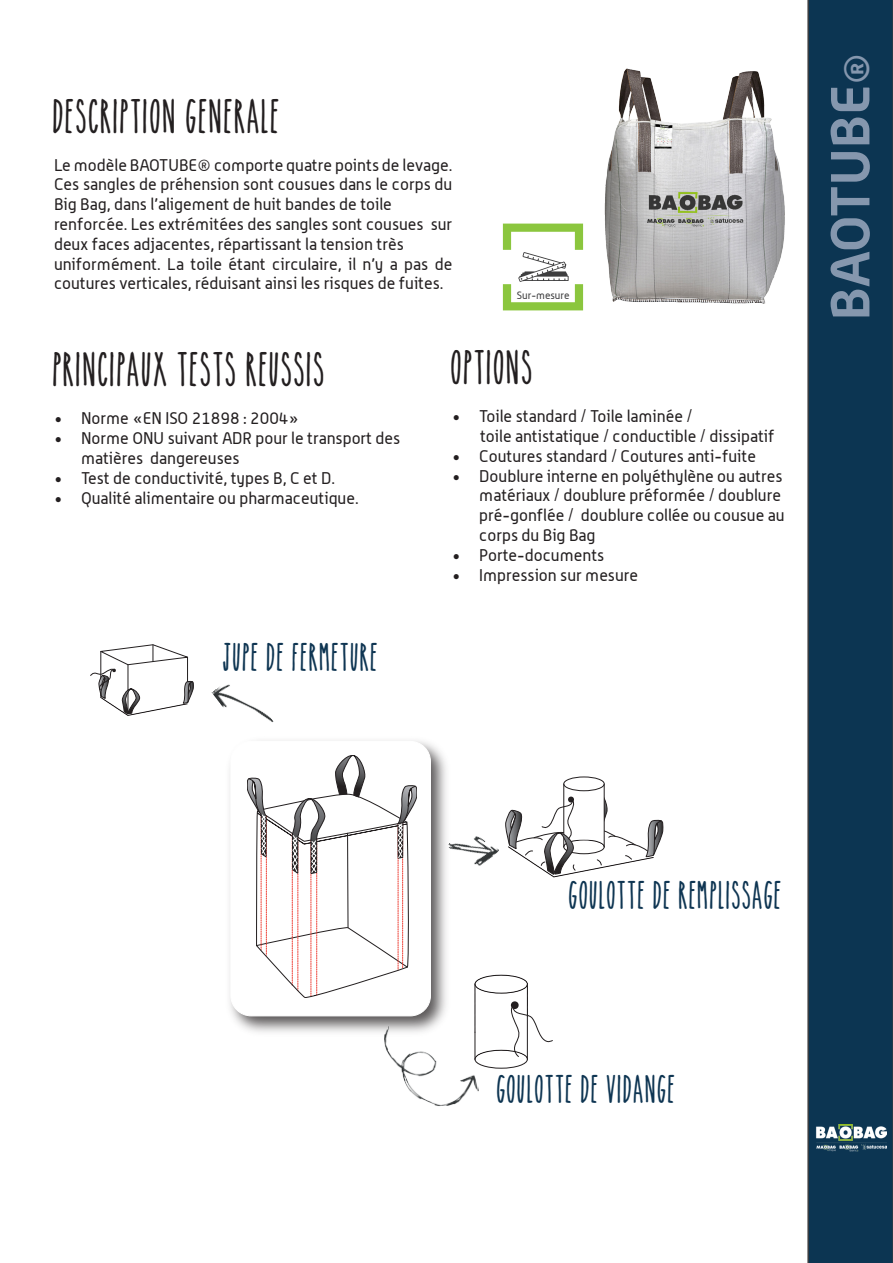
<style>
.page{position:relative;width:893px;height:1263px;background:#fff}
.page>*{position:absolute;margin:0;border:0;box-sizing:border-box;transform-origin:0 0}
.t1{font:700 54px "Alwyn";color:#8597ae;scale:1.06 1}
.t2{font:33px "The Skinnybold";color:#231f20}
.t3{font:27px "The Skinnybold";color:#0e3552}
.t4{font:16.5px/19.8px "Alwyn";color:#231f20}
.t5{font:10.5px "Alwyn";color:#3e3e3f}
.s1{font-size:36px}
</style>
<div class="page">
<img style="left:604px;top:68px;width:181px;height:236px">
<svg style="left:503px;top:224px;width:80px;height:86px"></svg>
<div style="left:808px;top:0;width:85px;height:1263px;background:#0c3552"></div>
<img style="left:811px;top:1124px;width:75px;height:32px">
<img style="left:229px;top:741px;width:218px;height:292px">
<div style="left:231px;top:741px;width:199px;height:275px;background:#fff;border-radius:20px"></div>
<div style="left:231px;top:741px;width:200px;height:275px;border:1px solid #fff;border-radius:20px"></div>
<svg style="left:247px;top:721px;width:171px;height:277px"></svg>
<div style="left:475px;top:975px;width:52px;height:18px;border:1px dashed #231f20;border-radius:50%"></div>
<svg style="left:474px;top:984px;width:79px;height:85px"></svg>
<svg style="left:90px;top:644px;width:104px;height:72px"></svg>
<svg style="left:564px;top:787px;width:40px;height:2px"></svg>
<div style="left:564px;top:777px;width:40px;height:14px;border:1px solid #231f20;border-radius:50%"></div>
<hr style="left:604px;top:784px;width:1px;height:63px;background:#231f20">
<hr style="left:563px;top:784px;width:1px;height:63px;background:#231f20">
<svg style="left:505px;top:789px;width:158px;height:88px"></svg>
<img style="left:384px;top:1023px;width:95px;height:83px">
<img style="left:211px;top:684px;width:62px;height:56px">
<img style="left:448px;top:836px;width:51px;height:30px">
<p class="t2" style="left:54px;top:98px;width:230px">DESCRIPTION GENERALE</p>
<p class="t4" style="left:54px;top:155px;width:400px;text-align:justify">Le modèle BAOTUBE® comporte quatre points de levage.<br>Ces sangles de préhension sont cousues dans le corps du Big Bag, dans l’aligement de huit bandes de toile</p>
<p class="t4" style="left:54px;top:214px;width:400px">renforcée. Les extrémitées des sangles sont cousues sur deux faces adjacentes, répartissant la tension très</p>
<p class="t4" style="left:54px;top:254px;width:400px">uniformément. La toile étant circulaire, il n’y a pas de coutures verticales, réduisant ainsi les risques de fuites.</p>
<p class="t5" style="left:517px;top:289px;width:54px">Sur-mesure</p>
<p class="t2" style="left:54px;top:352px;width:275px">PRINCIPAUX TESTS REUSSIS</p>
<p class="t4" style="left:54px;top:408px;width:247px">• Norme «EN ISO 21898 : 2004»</p>
<p class="t4" style="left:81px;top:428px;width:321px;text-indent:-27px">• Norme ONU suivant ADR pour le transport des matières dangereuses</p>
<p class="t4" style="left:54px;top:468px;width:283px">• Test de conductivité, types B, C et D.</p>
<p class="t4" style="left:54px;top:488px;width:306px">• Qualité alimentaire ou pharmaceutique.</p>
<p class="t3" style="left:224px;top:643px;width:158px">JUPE DE FERMETURE</p>
<p class="t2" style="left:452px;top:350px;width:85px">OPTIONS</p>
<p class="t4" style="left:452px;top:406px;width:242px">• Toile standard / Toile laminée /</p>
<p class="t4" style="left:480px;top:426px;width:296px">toile antistatique / conductible / dissipatif</p>
<p class="t4" style="left:452px;top:446px;width:305px">• Coutures standard / Coutures anti-fuite</p>
<p class="t4" style="left:479px;top:465px;width:307px;text-indent:-27px">• Doublure interne en polyéthylène ou autres matériaux / doublure préformée / doublure pré-gonflée / doublure collée ou cousue au corps du Big Bag</p>
<p class="t4" style="left:452px;top:545px;width:154px">• Porte-documents</p>
<p class="t4" style="left:452px;top:564px;width:187px">• Impression sur mesure</p>
<p class="t1" style="left:817px;top:320px;width:254px;rotate:-90deg">BAOTUBE<span class="s1">®</span></p>
<p class="t3" style="left:570px;top:880px;width:215px">GOULOTTE DE REMPLISSAGE</p>
<p class="t3" style="left:498px;top:1074px;width:181px">GOULOTTE DE VIDANGE</p>
</div>
